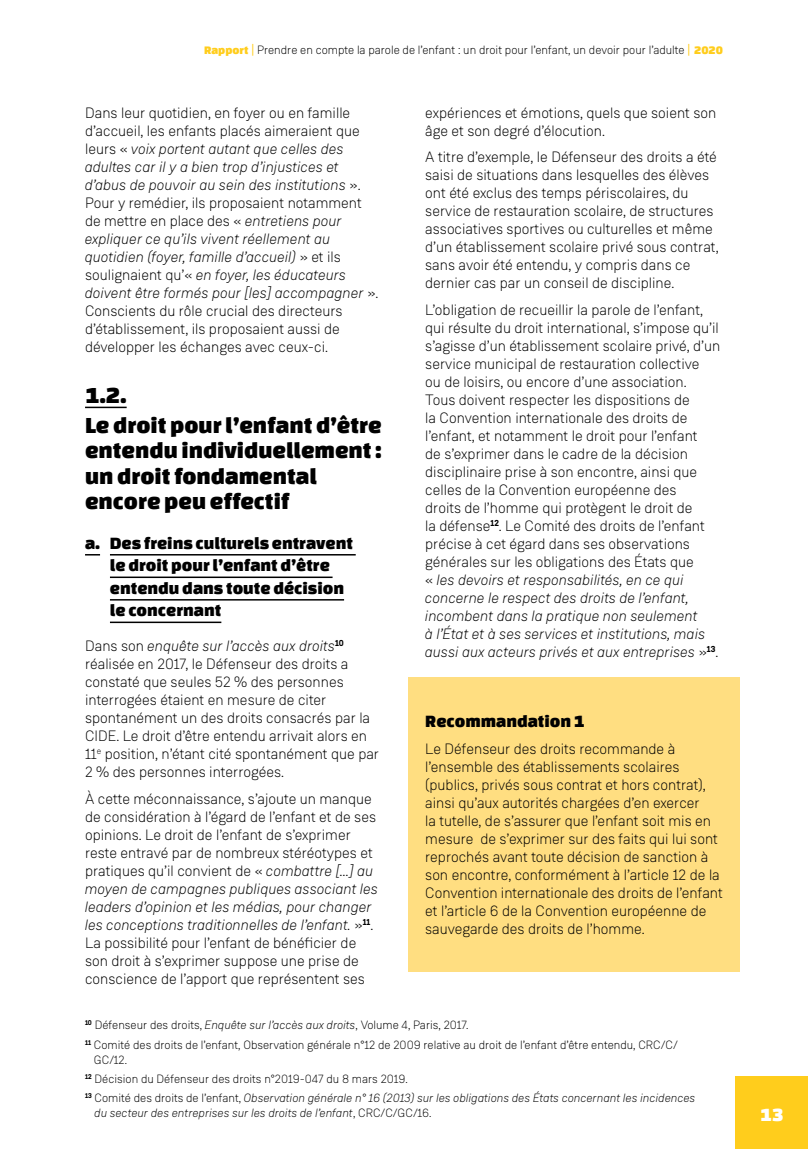
<style>
.page{position:relative;width:808px;height:1149px;background:#fff}
.page>*{position:absolute;margin:0;border:0;box-sizing:border-box;transform-origin:0 0}
.t1{font:24px/25.5px "Changa One";color:#000}
.t2{font:19.5px "Changa One";color:#fff}
.t3{font:18px/22.5px "Changa One";color:#000}
.t4{font:300 15px/18px "Weissenhof Grotesk";color:#000}
.t5{font:300 12px/19.2px "Weissenhof Grotesk";color:#000}
.t6{font:italic 300 12px "Weissenhof Grotesk";color:#000}
.s1{font-family:"Changa One";font-weight:400;color:#ffcd1c}
.s2{font-weight:400;color:#ffcd1c}
.s3{font-style:italic}
.s4{font-style:normal}
</style>
<div class="page">
<div style="left:736px;top:1076px;width:72px;height:72px;background:#ffcd1c"></div>
<hr style="left:85px;top:406px;width:42px;height:2px;background:#000">
<svg style="left:85px;top:554px;width:15px;height:1px"></svg>
<hr style="left:110px;top:554px;width:246px;height:1px;background:#000">
<hr style="left:110px;top:576px;width:223px;height:2px;background:#000">
<hr style="left:110px;top:599px;width:234px;height:1px;background:#000">
<hr style="left:110px;top:621px;width:111px;height:2px;background:#000">
<div style="left:408px;top:677px;width:332px;height:87px;background:#ffde81"></div>
<div style="left:408px;top:708px;width:332px;height:263px;background:#ffde81"></div>
<p class="t5" style="left:204px;top:41px;width:520px"><span class="s1">Rapport</span> <span class="s2">|</span> Prendre en compte la parole de l’enfant : un droit pour l’enfant, un devoir pour l’adulte <span class="s2">|</span> <span class="s1">2020</span></p>
<p class="t4" style="left:85px;top:103px;width:295px">Dans leur quotidien, en foyer ou en famille d’accueil, les enfants placés aimeraient que leurs « <span class="s3">voix portent autant que celles des adultes car il y a bien trop d’injustices et d’abus de pouvoir au sein des institutions</span> ».<br>Pour y remédier, ils proposaient notamment de mettre en place des « <span class="s3">entretiens pour expliquer ce qu’ils vivent réellement au quotidien (foyer, famille d’accueil)</span> » et ils soulignaient qu’« <span class="s3">en foyer, les éducateurs doivent être formés pour [les] accompagner</span> ».<br>Conscients du rôle crucial des directeurs d’établissement, ils proposaient aussi de développer les échanges avec ceux-ci.</p>
<h1 class="t1" style="left:85px;top:379px;width:298px;line-height:29.7px">1.2.<br>Le droit pour l’enfant d’être</h1>
<h1 class="t1" style="left:85px;top:437px;width:298px">entendu individuellement: un droit fondamental encore peu effectif</h1>
<p class="t3" style="left:110px;top:531px;width:245px;text-indent:-25px">a. Des freins culturels entravent le droit pour l’enfant d’être entendu dans toute décision le concernant</p>
<p class="t4" style="left:85px;top:637px;width:296px">Dans son <span class="s3">enquête sur l’accès aux droits</span><sup>10 </sup>réalisée en 2017, le Défenseur des droits a constaté que seules 52 % des personnes interrogées étaient en mesure de citer spontanément un des droits consacrés par la CIDE. Le droit d’être entendu arrivait alors en 11<sup>e</sup> position, n’étant cité spontanément que par 2 % des personnes interrogées.</p>
<p class="t4" style="left:85px;top:789px;width:295px">À cette méconnaissance, s’ajoute un manque de considération à l’égard de l’enfant et de ses opinions. Le droit de l’enfant de s’exprimer reste entravé par de nombreux stéréotypes et pratiques qu’il convient de « <span class="s3">combattre […] au moyen de campagnes publiques associant les leaders d’opinion et les médias, pour changer les conceptions traditionnelles de l’enfant.</span> »<sup>11</sup>.<br>La possibilité pour l’enfant de bénéficier de son droit à s’exprimer suppose une prise de conscience de l’apport que représentent ses</p>
<p class="t4" style="left:425px;top:103px;width:293px">expériences et émotions, quels que soient son âge et son degré d’élocution.</p>
<p class="t4" style="left:425px;top:148px;width:295px">A titre d’exemple, le Défenseur des droits a été saisi de situations dans lesquelles des élèves ont été exclus des temps périscolaires, du service de restauration scolaire, de structures associatives sportives ou culturelles et même d’un établissement scolaire privé sous contrat, sans avoir été entendu, y compris dans ce dernier cas par un conseil de discipline.</p>
<p class="t4" style="left:425px;top:300px;width:297px">L’obligation de recueillir la parole de l’enfant, qui résulte du droit international, s’impose qu’il s’agisse d’un établissement scolaire privé, d’un service municipal de restauration collective<br>ou de loisirs, ou encore d’une association.<br>Tous doivent respecter les dispositions de<br>la Convention internationale des droits de l’enfant, et notamment le droit pour l’enfant<br>de s’exprimer dans le cadre de la décision disciplinaire prise à son encontre, ainsi que celles de la Convention européenne des<br>droits de l’homme qui protègent le droit de<br>la défense<sup>12</sup>. Le Comité des droits de l’enfant précise à cet égard dans ses observations générales sur les obligations des États que<br>« <span class="s3">les devoirs et responsabilités, en ce qui concerne le respect des droits de l’enfant, incombent dans la pratique non seulement<br>à l’État et à ses services et institutions, mais aussi aux acteurs privés et aux entreprises</span> »<sup>13</sup>.</p>
<p class="t3" style="left:425px;top:709px;width:161px">Recommandation 1</p>
<p class="t4" style="left:425px;top:739px;width:299px">Le Défenseur des droits recommande à l’ensemble des établissements scolaires (publics, privés sous contrat et hors contrat), ainsi qu’aux autorités chargées d’en exercer<br>la tutelle, de s’assurer que l’enfant soit mis en mesure de s’exprimer sur des faits qui lui sont reprochés avant toute décision de sanction à son encontre, conformément à l’article 12 de la Convention internationale des droits de l’enfant et l’article 6 de la Convention européenne de sauvegarde des droits de l’homme.</p>
<p class="t5" style="left:85px;top:1015px;width:594px"><sup>10</sup> Défenseur des droits, <span class="s3">Enquête sur l’accès aux droits</span>, Volume 4, Paris, 2017.<br><sup>11</sup> Comité des droits de l’enfant, Observation générale n°12 de 2009 relative au droit de l’enfant d’être entendu, CRC/C/</p>
<p class="t5" style="left:85px;top:1049px;width:612px;text-indent:9px">GC/12.<br><sup>12</sup> Décision du Défenseur des droits n°2019-047 du 8 mars 2019.<br><sup>13</sup> Comité des droits de l’enfant, <span class="s3">Observation générale n° 16 (2013) sur les obligations des États concernant les incidences</span></p>
<p class="t6" style="left:95px;top:1105px;width:338px">du secteur des entreprises sur les droits de l’enfant<span class="s4">, CRC/C/GC/16.</span></p>
<h2 class="t2" style="left:760px;top:1103px;width:25px">13</h2>
</div>
